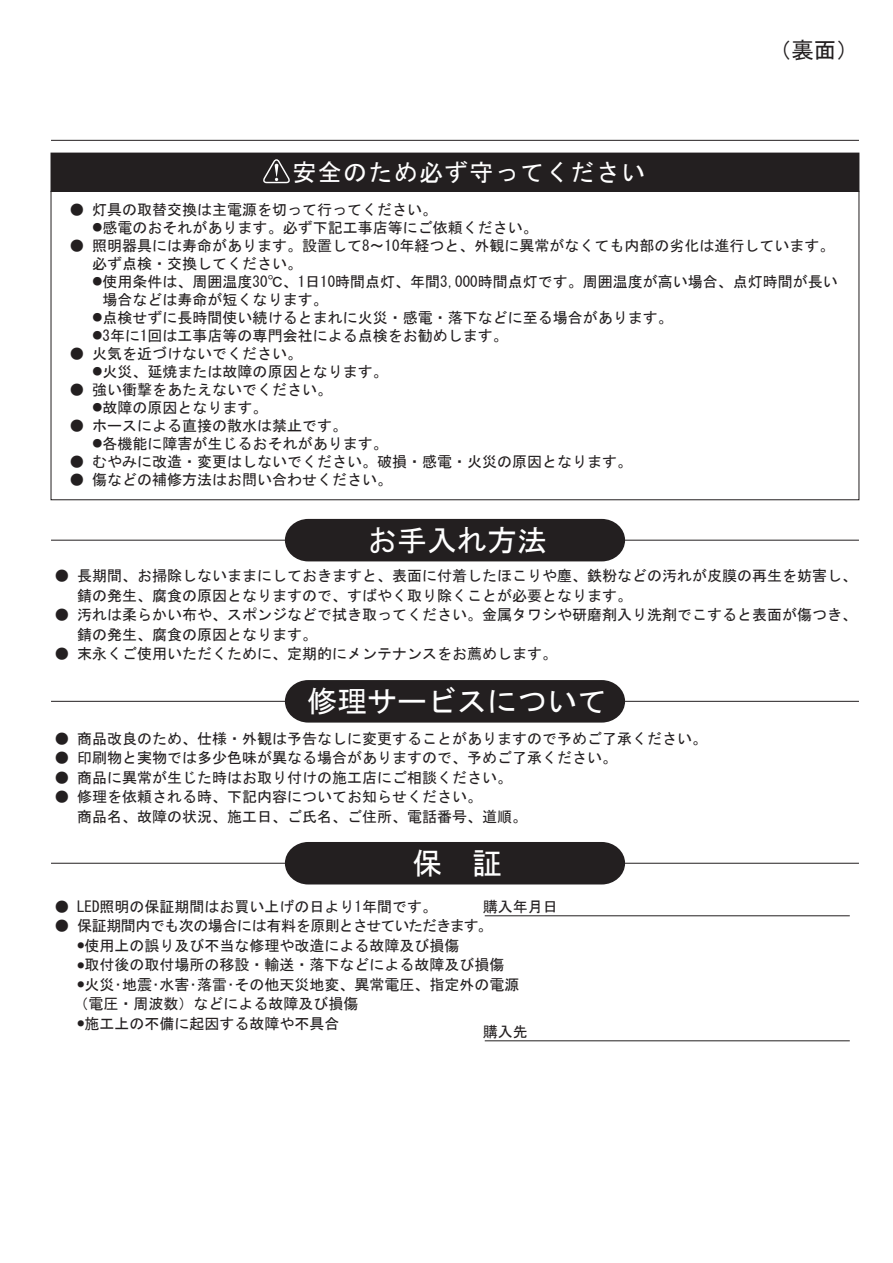
<style>
.page{position:relative;width:893px;height:1263px;background:#fff}
.page>*{position:absolute;margin:0;border:0;box-sizing:border-box;transform-origin:0 0}
.t1{font:30px "MS Gothic";color:#fff}
.t2{font:24px "MS Gothic";letter-spacing:.05em;color:#fff}
.t3{font:22.5px "MS Gothic";color:#231f20}
.t4{font:15px/18px "MS Gothic";color:#231f20}
.t5{font:15px "MS Gothic";letter-spacing:-.025em;color:#231f20}
.t6{font:10.65px "MS Gothic";color:#231f20}
.s1{font-size:7.5px}
</style>
<div class="page">
<hr style="left:51px;top:140px;width:808px;height:1px;background:#231f20">
<div style="left:51px;top:153px;width:808px;height:38px;background:#231f20"></div>
<svg style="left:263px;top:159px;width:27px;height:24px"></svg>
<div style="left:285px;top:519px;width:340px;height:42px;background:#231f20"></div>
<hr style="left:51px;top:540px;width:808px;height:1px;background:#231f20">
<hr style="left:51px;top:701px;width:808px;height:1px;background:#231f20">
<div style="left:285px;top:680px;width:340px;height:42px;background:#231f20"></div>
<hr style="left:51px;top:863px;width:808px;height:1px;background:#231f20">
<div style="left:285px;top:842px;width:340px;height:42px;background:#231f20"></div>
<hr style="left:485px;top:915px;width:365px;height:1px;background:#231f20">
<hr style="left:485px;top:1040px;width:365px;height:1px;background:#231f20">
<h3 class="t3" style="left:769px;top:38px;width:91px">（裏面(</h3>
<p class="t4" style="left:70px;top:200px;width:16px">●</p>
<p class="t4" style="left:70px;top:236px;width:16px">●</p>
<p class="t4" style="left:70px;top:344px;width:16px">●</p>
<p class="t4" style="left:70px;top:380px;width:16px">●</p>
<p class="t4" style="left:70px;top:416px;width:16px">●</p>
<p class="t4" style="left:70px;top:452px;width:16px">●</p>
<p class="t4" style="left:70px;top:470px;width:16px">●</p>
<h2 class="t2" style="left:293px;top:161px;width:354px">安全のため必ず守ってください</h2>
<p class="t4" style="left:92px;top:200px;width:346px">灯具の取替交換は主電源を切って行ってください。</p>
<p class="t4" style="left:103px;top:218px;width:436px">感電のおそれがあります。必ず下記工事店等にご依頼ください。</p>
<p class="t6" style="left:92px;top:222px;width:12px">●</p>
<p class="t4" style="left:92px;top:236px;width:744px">照明器具には寿命があります。設置して〜8 10年経つと、外観に異常がなくても内部の劣化は進行しています。</p>
<p class="t4" style="left:103px;top:254px;width:736px;text-indent:-11px">必ず点検・交換してください。<br>使用条件は、周囲温度30℃、日1 10時間点灯、年間3,000時間点灯です。周囲温度が高い場合、点灯時間が長い</p>
<p class="t6" style="left:92px;top:276px;width:12px">●</p>
<p class="t4" style="left:103px;top:290px;width:571px">場合などは寿命が短くなります。<br>点検せずに長時間使い続けるとまれに火災・感電・落下などに至る場合があります。</p>
<p class="t6" style="left:92px;top:312px;width:12px">●</p>
<p class="t4" style="left:103px;top:326px;width:406px">3年に1回は工事店等の専門会社による点検をお勧めします。</p>
<p class="t6" style="left:92px;top:330px;width:12px">●</p>
<p class="t4" style="left:92px;top:344px;width:211px">火気を近づけないでください。</p>
<p class="t4" style="left:103px;top:362px;width:286px">火災、延焼または故障の原因となります。</p>
<p class="t6" style="left:92px;top:366px;width:12px">●</p>
<p class="t4" style="left:92px;top:380px;width:241px">強い衝撃をあたえないでください。</p>
<p class="t4" style="left:103px;top:398px;width:166px">故障の原因となります。</p>
<p class="t6" style="left:92px;top:402px;width:12px">●</p>
<p class="t4" style="left:92px;top:416px;width:256px">ホースによる直接の散水は禁止です。</p>
<p class="t4" style="left:103px;top:434px;width:286px">各機能に障害が生じるおそれがあります。</p>
<p class="t6" style="left:92px;top:438px;width:12px">●</p>
<p class="t4" style="left:92px;top:452px;width:541px">むやみに改造・変更はしないでください。破損・感電・火災の原因となります。</p>
<p class="t4" style="left:92px;top:470px;width:301px">傷などの補修方法はお問い合わせください。</p>
<h1 class="t1" style="left:367px;top:525px;width:181px">お手入れ方法</h1>
<p class="t4" style="left:55px;top:567px;width:16px">●</p>
<p class="t4" style="left:55px;top:606px;width:16px">●</p>
<p class="t4" style="left:55px;top:645px;width:16px">●</p>
<p class="t4" style="left:77px;top:567px;width:781px">長期間、お掃除しないままにしておきますと、表面に付着したほこりや塵、鉄粉などの汚れが皮膜の再生を妨害し、</p>
<p class="t4" style="left:77px;top:585px;width:781px;line-height:19.5px">錆の発生、腐食の原因となりますので、すばやく取り除くことが必要となります。<br>汚れは柔らかい布や、スポンジなどで拭き取ってください。金属タワシや研磨剤入り洗剤でこすると表面が傷つき、</p>
<p class="t4" style="left:77px;top:624px;width:482px;line-height:19.5px">錆の発生、腐食の原因となります。<br>末永くご使用いただくために、定期的にメンテナンスをお薦めします。</p>
<h1 class="t1" style="left:307px;top:686px;width:301px">修理サービスについて</h1>
<p class="t4" style="left:55px;top:729px;width:16px">●</p>
<p class="t4" style="left:77px;top:729px;width:632px">商品改良のため、仕様・外観は予告なしに変更することがありますので予めご了承ください。</p>
<p class="t4" style="left:55px;top:749px;width:16px">●</p>
<p class="t4" style="left:77px;top:749px;width:542px">印刷物と実物では多少色味が異なる場合がありますので、予めご了承ください。</p>
<p class="t4" style="left:55px;top:768px;width:16px">●</p>
<p class="t4" style="left:77px;top:768px;width:437px">商品に異常が生じた時はお取り付けの施工店にご相談ください。</p>
<p class="t4" style="left:55px;top:788px;width:16px">●</p>
<p class="t4" style="left:77px;top:788px;width:407px">修理を依頼される時、下記内容についてお知らせください。</p>
<p class="t4" style="left:77px;top:807px;width:452px">商品名、故障の状況、施工日、ご氏名、ご住所、電話番号、道順。</p>
<p class="t4" style="left:55px;top:897px;width:16px">●</p>
<h1 class="t1" style="left:412px;top:848px;width:91px">保　証</h1>
<p class="t4" style="left:77px;top:897px;width:362px">LED照明の保証期間はお買い上げの日より1年間です。</p>
<p class="t4" style="left:483px;top:897px;width:76px">購入年月日</p>
<p class="t5" style="left:77px;top:918px;width:417px">保証期間内でも次の場合には有料を原則とさせていただきます。</p>
<p class="t4" style="left:55px;top:917px;width:16px">●</p>
<p class="t4" style="left:55px;top:936px;width:406px">　 <span class="s1">●</span>使用上の誤り及び不当な修理や改造による故障及び損傷</p>
<p class="t4" style="left:55px;top:956px;width:451px">　 <span class="s1">●</span>取付後の取付場所の移設・輸送・落下などによる故障及び損傷</p>
<p class="t4" style="left:55px;top:975px;width:466px">　 <span class="s1">●</span>火災･地震･水害･落雷･その他天災地変、異常電圧、指定外の電源</p>
<p class="t4" style="left:73px;top:995px;width:286px">（電圧・周波数）などによる故障及び損傷</p>
<p class="t4" style="left:55px;top:1014px;width:286px">　 <span class="s1">●</span>施工上の不備に起因する故障や不具合</p>
<p class="t4" style="left:483px;top:1022px;width:46px">購入先</p>
</div>
